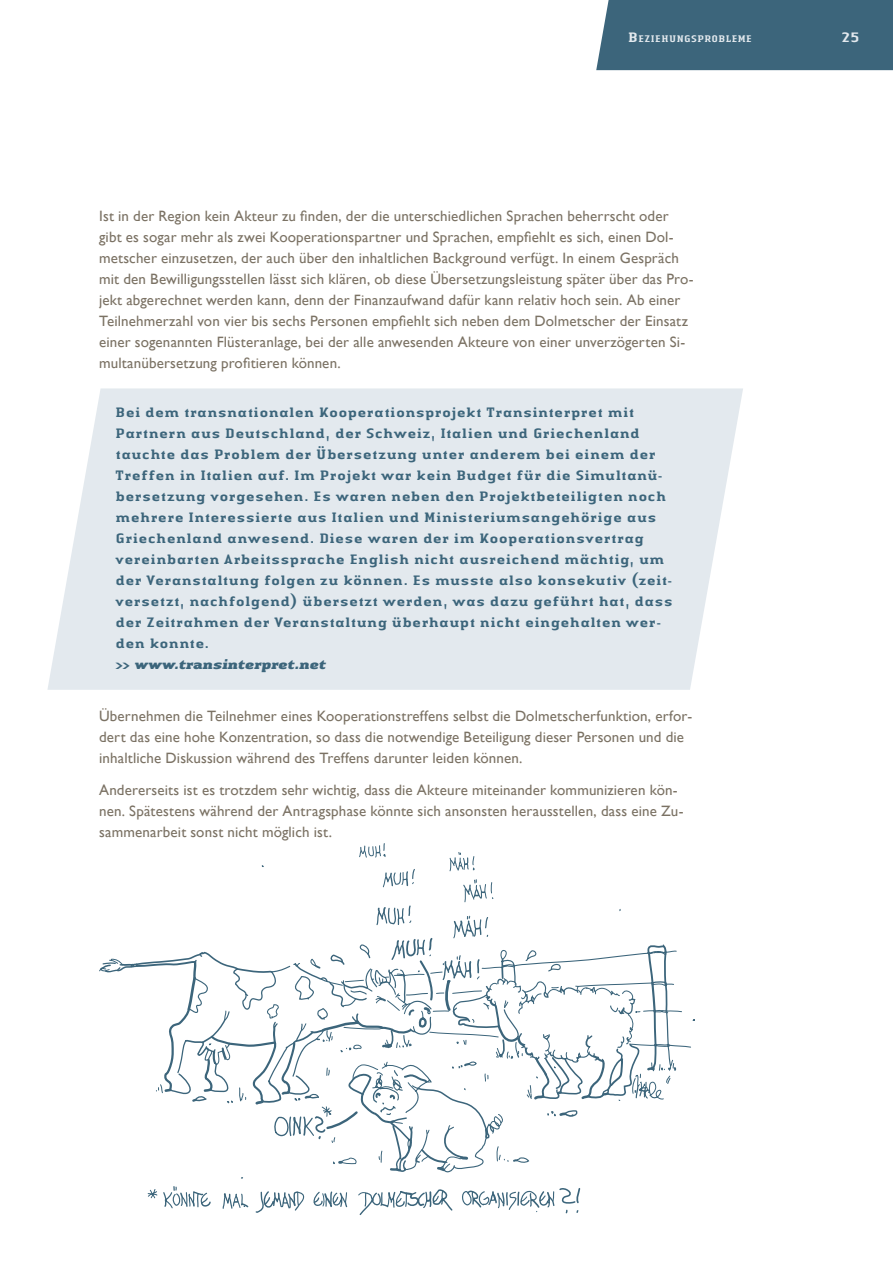
<style>
.page{position:relative;width:893px;height:1263px;background:#fff}
.page>*{position:absolute;margin:0;border:0;box-sizing:border-box;transform-origin:0 0}
.t1{font:15px/21px "Gill Sans";letter-spacing:.01em;color:#7b7264}
.t2{font:500 14.25px/21px "Authentic Serif LT";letter-spacing:.02em;color:#3c657b}
.t3{font:italic 900 14.25px "Authentic Serif LT";letter-spacing:.01em;color:#3c657b}
.t4{font:500 14.25px "Authentic Serif LT";color:#e3e9ee}
.t5{font:500 10.05px "Authentic Serif LT";letter-spacing:.045em;color:#e3e9ee}
.s1{font-size:14.25px}
</style>
<div class="page">
<div style="left:596px;top:0;width:297px;height:70px;background:#3c657b"></div>
<svg style="left:47px;top:388px;width:696px;height:302px;background:#e5eaef"></svg>
<svg style="left:99px;top:843px;width:595px;height:372px"></svg>
<p class="t5" style="left:628px;top:32px;width:124px"><span class="s1">B</span>EZIEHUNGSPROBLEME</p>
<p class="t4" style="left:841px;top:28px;width:20px">25</p>
<p class="t1" style="left:99px;top:205px;width:596px">Ist in der Region kein Akteur zu finden, der die unterschiedlichen Sprachen beherrscht oder gibt es sogar mehr als zwei Kooperationspartner und Sprachen, empfiehlt es sich, einen Dol&shy;metscher einzusetzen, der auch über den inhaltlichen Background verfügt. In einem Gespräch mit den Bewilligungsstellen lässt sich klären, ob diese Übersetzungsleistung später über das Pro&shy;jekt abgerechnet werden kann, denn der Finanzaufwand dafür kann relativ hoch sein. Ab einer Teilnehmerzahl von vier bis sechs Personen empfiehlt sich neben dem Dolmetscher der Einsatz einer sogenannten Flüsteranlage, bei der alle anwesenden Akteure von einer unverzögerten Si&shy;multanübersetzung profitieren können.</p>
<p class="t2" style="left:116px;top:401px;width:559px">Bei dem transnationalen Kooperationsprojekt Transinterpret mit Partnern aus Deutschland, der Schweiz, Italien und Griechenland tauchte das Problem der Übersetzung unter anderem bei einem der Treffen in Italien auf. Im Projekt war kein Budget für die Simultanü&shy;bersetzung vorgesehen. Es waren neben den Projektbeteiligten noch mehrere Interessierte aus Italien und Ministeriumsangehörige aus Griechenland anwesend. Diese waren der im Kooperationsvertrag vereinbarten Arbeitssprache English nicht ausreichend mächtig, um der Veranstaltung folgen zu können. Es musste also konsekutiv (zeit&shy;versetzt, nachfolgend) übersetzt werden, was dazu geführt hat, dass der Zeitrahmen der Veranstaltung überhaupt nicht eingehalten wer&shy;den konnte.</p>
<p class="t3" style="left:116px;top:655px;width:212px">&gt;&gt; www.transinterpret.net</p>
<p class="t1" style="left:99px;top:706px;width:595px">Übernehmen die Teilnehmer eines Kooperationstreffens selbst die Dolmetscherfunktion, erfor&shy;dert das eine hohe Konzentration, so dass die notwendige Beteiligung dieser Personen und die inhaltliche Diskussion während des Treffens darunter leiden können.</p>
<p class="t1" style="left:99px;top:779px;width:586px">Andererseits ist es trotzdem sehr wichtig, dass die Akteure miteinander kommunizieren kön&shy;nen. Spätestens während der Antragsphase könnte sich ansonsten herausstellen, dass eine Zu&shy;sammenarbeit sonst nicht möglich ist.</p>
</div>
